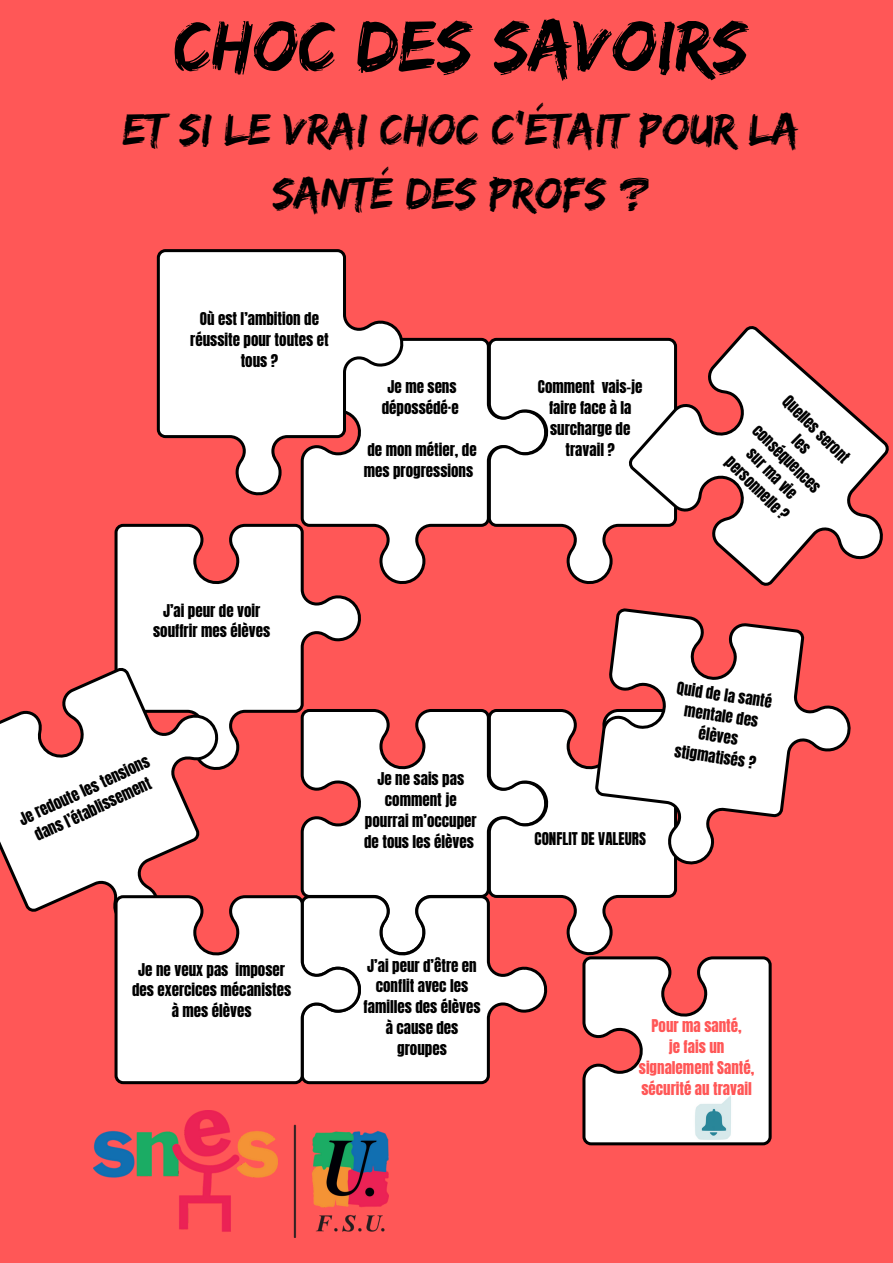
<style>
.page{position:relative;width:893px;height:1263px;background:#ff5757}
.page>*{position:absolute;margin:0;border:0;box-sizing:border-box;transform-origin:0 0}
.t1{font:75px "Edo";color:#000}
.t2{font:45.75px/63.6px "Edo";color:#000;text-align:center}
.t3{font:15px/20.9px "Anton";color:#000;text-align:center}
.t4{font:15px/20.9px "Anton";color:#ff5757;text-align:center}
</style>
<div class="page">
<svg style="left:114px;top:523px;width:247px;height:247px"></svg>
<svg style="left:299px;top:707px;width:187px;height:187px;background:#f2dddd"></svg>
<svg style="left:0;top:666px;width:218px;height:246px"></svg>
<svg style="left:486px;top:709px;width:192px;height:246px"></svg>
<svg style="left:365px;top:894px;width:186px;height:191px"></svg>
<svg style="left:113px;top:894px;width:252px;height:191px;background:#f2e2e2"></svg>
<svg style="left:582px;top:955px;width:190px;height:190px;background:#ead5d5"></svg>
<svg style="left:299px;top:337px;width:187px;height:251px"></svg>
<svg style="left:156px;top:249px;width:252px;height:251px"></svg>
<svg style="left:486px;top:337px;width:139px;height:247px"></svg>
<svg style="left:625px;top:326px;width:263px;height:260px"></svg>
<svg style="left:593px;top:608px;width:258px;height:262px"></svg>
<img style="left:693px;top:1092px;width:40px;height:49px">
<img style="left:93px;top:1110px;width:295px;height:127px">
<p class="t1" style="left:174px;top:2px;width:575px">CHOC DES SAVOIRS</p>
<p class="t2" style="left:123px;top:97px;width:678px">ET SI LE VRAI CHOC C’ÉTAIT POUR LA<br>SANTÉ DES PROFS ?</p>
<p class="t3" style="left:190px;top:308px;width:140px">Où est l’ambition de réussite pour toutes et tous ?</p>
<p class="t3" style="left:382px;top:377px;width:78px">Je me sens dépossédé·e</p>
<p class="t3" style="left:364px;top:439px;width:114px;text-align:left">de mon métier, de mes progressions</p>
<p class="t3" style="left:153px;top:600px;width:118px">J’ai peur de voir souffrir mes élèves</p>
<h2 class="t3" style="left:16px;top:811px;width:143px;rotate:-25deg">Je redoute les tensions dans l’établissement</h2>
<p class="t3" style="left:132px;top:959px;width:160px">Je ne veux pas imposer des exercices mécanistes à mes élèves</p>
<p class="t3" style="left:364px;top:769px;width:114px">Je ne sais pas comment je pourrai m’occuper de tous les élèves</p>
<p class="t3" style="left:363px;top:955px;width:118px">J’ai peur d’être en conflit avec les familles des élèves à cause des groupes</p>
<p class="t3" style="left:538px;top:377px;width:106px">Comment vais-je faire face à la surcharge de travail ?</p>
<p class="t3" style="left:792px;top:391px;width:90px;rotate:45deg">Quelles seront les conséquences sur ma vie personnelle ?</p>
<p class="t3" style="left:534px;top:829px;width:113px">CONFLIT DE VALEURS</p>
<p class="t3" style="left:678px;top:678px;width:98px;rotate:8deg">Quid de la santé mentale des élèves stigmatisés ?</p>
<p class="t4" style="left:651px;top:1016px;width:92px">Pour ma santé,</p>
<p class="t4" style="left:639px;top:1037px;width:117px">je fais un signalement Santé, sécurité au travail</p>
</div>
